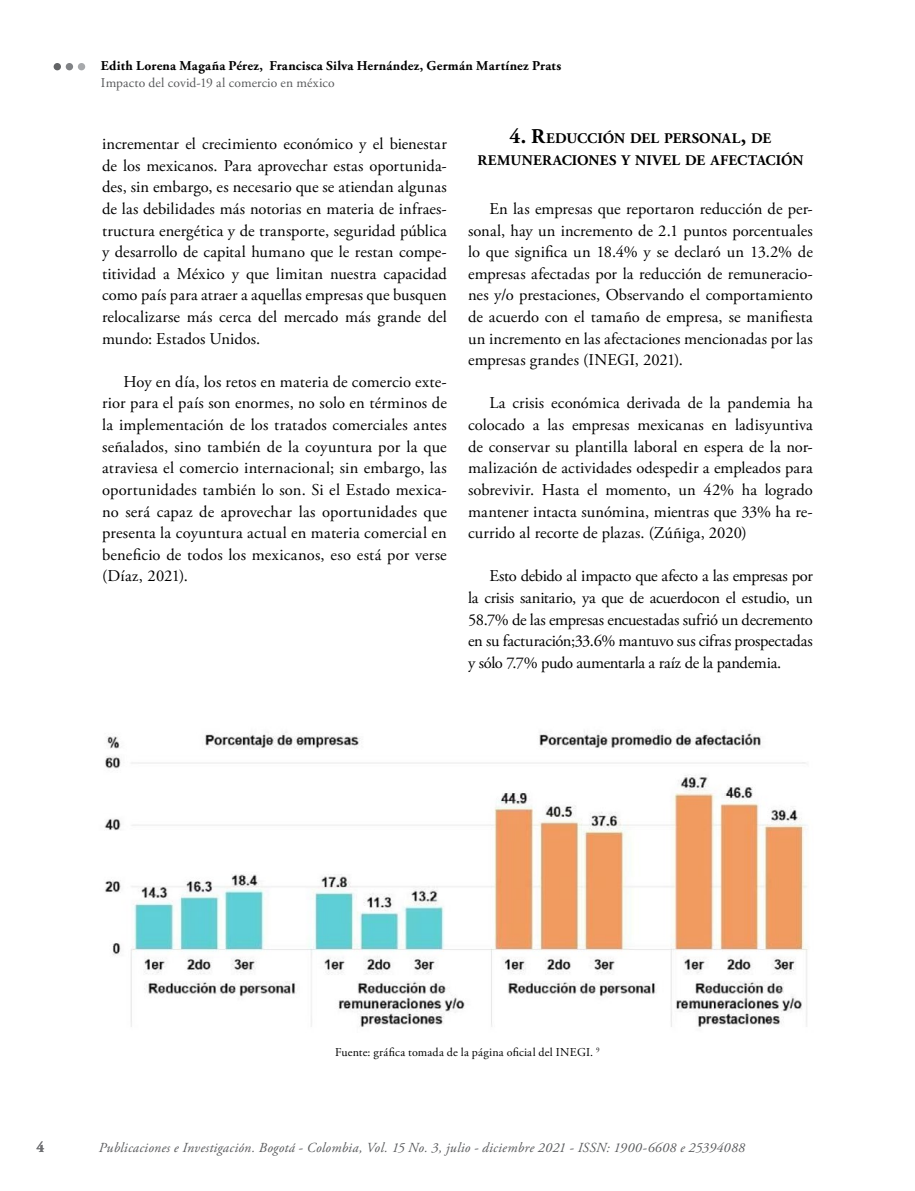
<style>
.page{position:relative;width:915px;height:1191px;background:#fff}
.page>*{position:absolute;margin:0;border:0;box-sizing:border-box;transform-origin:0 0}
.t1{font:16.5px/21.6px "Adobe Garamond Pro";color:#000;text-align:justify}
.t2{font:700 15px "Adobe Garamond Pro";color:#6d6e71}
.t3{font:700 14.7px/22.5px "Adobe Garamond Pro";letter-spacing:.01em;color:#000;text-align:center}
.t4{font:italic 13.8px "Adobe Garamond Pro";letter-spacing:.02em;color:#58595b}
.t5{font:700 13.5px "Adobe Garamond Pro";letter-spacing:.015em;color:#000}
.t6{font:13.5px "Adobe Garamond Pro";letter-spacing:.005em;color:#58595b}
.t7{font:12px "Adobe Garamond Pro";letter-spacing:.025em;color:#000}
.s1{font-size:21px}
</style>
<div class="page">
<div style="left:54px;top:63px;width:7px;height:7px;background:#636466;border-radius:50%"></div>
<div style="left:66px;top:63px;width:7px;height:7px;background:#808285;border-radius:50%"></div>
<div style="left:78px;top:63px;width:7px;height:7px;background:#a7a9ac;border-radius:50%"></div>
<img style="left:104px;top:730px;width:704px;height:297px">
<p class="t5" style="left:101px;top:58px;width:461px">Edith Lorena Magaña Pérez, Francisca Silva Hernández, Germán Martínez Prats</p>
<p class="t6" style="left:101px;top:75px;width:235px">Impacto del covid-19 al comercio en méxico</p>
<p class="t1" style="left:102px;top:134px;width:346px">incrementar el crecimiento económico y el bienestar de los mexicanos. Para aprovechar estas oportunida&shy;des, sin embargo, es necesario que se atiendan algunas de las debilidades más notorias en materia de infraes&shy;tructura energética y de transporte, seguridad pública y desarrollo de capital humano que le restan compe&shy;titividad a México y que limitan nuestra capacidad como país para atraer a aquellas empresas que busquen relocalizarse más cerca del mercado más grande del mundo: Estados Unidos.</p>
<p class="t1" style="left:102px;top:371px;width:346px;text-indent:21px">Hoy en día, los retos en materia de comercio exte&shy;rior para el país son enormes, no solo en términos de la implementación de los tratados comerciales antes señalados, sino también de la coyuntura por la que atraviesa el comercio internacional; sin embargo, las oportunidades también lo son. Si el Estado mexica&shy;no será capaz de aprovechar las oportunidades que presenta la coyuntura actual en materia comercial en beneficio de todos los mexicanos, eso está por verse (Díaz, 2021).</p>
<p class="t3" style="left:477px;top:127px;width:327px"><span class="s1">4. R</span>EDUCCIÓN DEL PERSONAL<span class="s1">,</span> DE<br>REMUNERACIONES Y NIVEL DE AFECTACIÓN</p>
<p class="t1" style="left:468px;top:199px;width:346px;text-indent:21px">En las empresas que reportaron reducción de per&shy;sonal, hay un incremento de 2.1 puntos porcentuales lo que significa un 18.4% y se declaró un 13.2% de empresas afectadas por la reducción de remuneracio&shy;nes y/o prestaciones, Observando el comportamiento de acuerdo con el tamaño de empresa, se manifiesta un incremento en las afectaciones mencionadas por las empresas grandes (INEGI, 2021).</p>
<p class="t1" style="left:468px;top:393px;width:346px;text-indent:21px">La crisis económica derivada de la pandemia ha colocado a las empresas mexicanas en ladisyuntiva de conservar su plantilla laboral en espera de la nor&shy;malización de actividades odespedir a empleados para sobrevivir. Hasta el momento, un 42% ha logrado mantener intacta sunómina, mientras que 33% ha re&shy;currido al recorte de plazas. (Zúñiga, 2020)</p>
<p class="t1" style="left:468px;top:566px;width:346px;text-indent:21px">Esto debido al impacto que afecto a las empresas por la crisis sanitario, ya que de acuerdocon el estudio, un 58.7% de las empresas encuestadas sufrió un decremento en su facturación;33.6% mantuvo sus cifras prospectadas y sólo 7.7% pudo aumentarla a raíz de la pandemia.</p>
<p class="t7" style="left:335px;top:1045px;width:266px">Fuente: gráfica tomada de la página oficial del INEGI. <sup>9</sup></p>
<p class="t2" style="left:36px;top:1138px;width:9px">4</p>
<p class="t4" style="left:99px;top:1139px;width:647px">Publicaciones e Investigación. Bogotá - Colombia, Vol. 15 No. 3, julio - diciembre 2021 - ISSN: 1900-6608 e 25394088</p>
</div>
